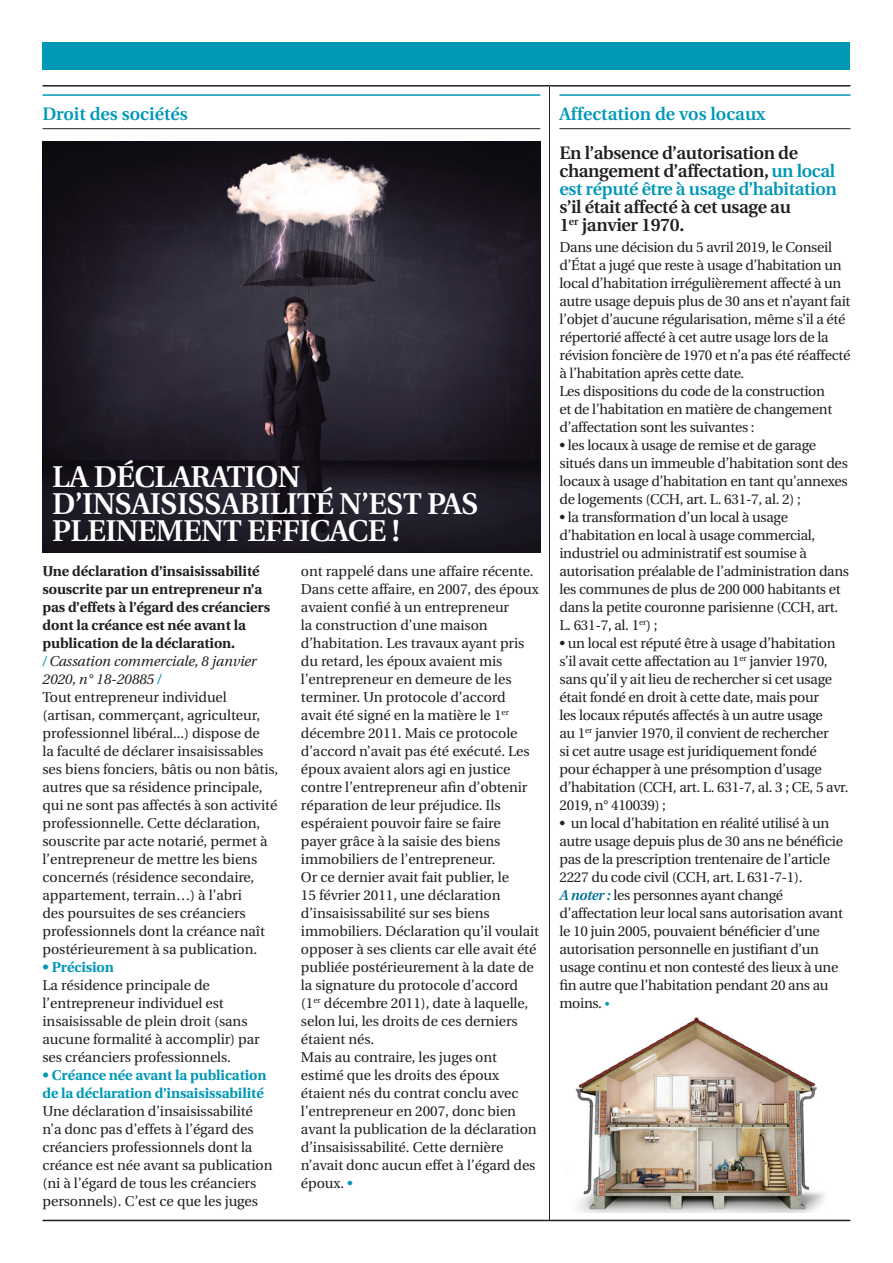
<style>
.page{position:relative;width:893px;height:1263px;background:#fff}
.page>*{position:absolute;margin:0;border:0;box-sizing:border-box;transform-origin:0 0}
.t1{font:600 30px/27px "Utopia";letter-spacing:-.02em;color:#fff}
.t2{font:600 18px/18px "Utopia";letter-spacing:-.02em;color:#231f20}
.t3{font:600 18px "Utopia";color:#0098b7}
.t4{font:14.25px/18px "Utopia";letter-spacing:-.005em;color:#231f20}
.t5{font:700 14.25px/18px "Utopia";letter-spacing:-.005em;color:#0098b7}
.s1{font-weight:700}
.s2{font-style:italic;color:#0098b7}
.s3{font-style:italic}
.s4{color:#0098b7}
.s5{font-weight:600;font-style:italic;color:#007095}
.s6{font-size:12px;color:#0098b7}
</style>
<div class="page">
<hr style="left:43px;top:85px;width:807px;height:2px;background:#231f20">
<div style="left:43px;top:43px;width:807px;height:27px;background:#0098b7"></div>
<hr style="left:43px;top:1220px;width:807px;height:1px;background:#231f20">
<hr style="left:559px;top:94px;width:291px;height:2px;background:#0098b7">
<hr style="left:559px;top:128px;width:291px;height:1px;background:#231f20">
<hr style="left:43px;top:94px;width:497px;height:2px;background:#0098b7">
<hr style="left:43px;top:128px;width:497px;height:1px;background:#231f20">
<hr style="left:549px;top:87px;width:1px;height:1134px;background:#231f20">
<img style="left:43px;top:142px;width:497px;height:411px">
<img style="left:575px;top:1017px;width:250px;height:196px">
<p class="t3" style="left:43px;top:104px;width:147px">Droit des sociétés</p>
<p class="t3" style="left:559px;top:104px;width:207px">Affectation de vos locaux</p>
<h1 class="t1" style="left:52px;top:464px;width:428px">LA DÉCLARATION<br>D’INSAISISSABILITÉ N’EST PAS<br>PLEINEMENT EFFICACE !</h1>
<p class="t4" style="left:43px;top:562px;width:237px"><span class="s1">Une déclaration d’insaisissabilité souscrite par un entrepreneur n’a pas d’effets à l’égard des créanciers dont la créance est née avant la publication de la déclaration.<br></span><span class="s2">/</span> <span class="s3">Cassation commerciale, 8 janvier 2020, n° 18-20885</span> <span class="s2">/<br></span>Tout entrepreneur individuel (artisan, commerçant, agriculteur, professionnel libéral...) dispose de<br>la faculté de déclarer insaisissables ses biens fonciers, bâtis ou non bâtis, autres que sa résidence principale, qui ne sont pas affectés à son activité professionnelle. Cette déclaration, souscrite par acte notarié, permet à l’entrepreneur de mettre les biens concernés (résidence secondaire, appartement, terrain…) à l’abri<br>des poursuites de ses créanciers professionnels dont la créance naît postérieurement à sa publication.</p>
<p class="t5" style="left:43px;top:958px;width:73px">• Précision</p>
<p class="t4" style="left:43px;top:976px;width:219px">La résidence principale de l’entrepreneur individuel est insaisissable de plein droit (sans aucune formalité à accomplir) par ses créanciers professionnels.</p>
<p class="t5" style="left:43px;top:1066px;width:226px">• Créance née avant la publication de la déclaration d’insaisissabilité</p>
<p class="t4" style="left:43px;top:1102px;width:231px">Une déclaration d’insaisissabilité n’a donc pas d’effets à l’égard des créanciers professionnels dont la créance est née avant sa publication (ni à l’égard de tous les créanciers personnels). C’est ce que les juges</p>
<p class="t4" style="left:301px;top:562px;width:240px">ont rappelé dans une affaire récente.<br>Dans cette affaire, en 2007, des époux avaient confié à un entrepreneur<br>la construction d’une maison d’habitation. Les travaux ayant pris du retard, les époux avaient mis l’entrepreneur en demeure de les terminer. Un protocole d’accord avait été signé en la matière le 1<sup>er </sup>décembre 2011. Mais ce protocole d’accord n’avait pas été exécuté. Les époux avaient alors agi en justice contre l’entrepreneur afin d’obtenir réparation de leur préjudice. Ils espéraient pouvoir faire se faire payer grâce à la saisie des biens immobiliers de l’entrepreneur.<br>Or ce dernier avait fait publier, le<br>15 février 2011, une déclaration d’insaisissabilité sur ses biens immobiliers. Déclaration qu’il voulait opposer à ses clients car elle avait été publiée postérieurement à la date de la signature du protocole d’accord (1<sup>er</sup> décembre 2011), date à laquelle, selon lui, les droits de ces derniers étaient nés.<br>Mais au contraire, les juges ont estimé que les droits des époux étaient nés du contrat conclu avec l’entrepreneur en 2007, donc bien avant la publication de la déclaration d’insaisissabilité. Cette dernière n’avait donc aucun effet à l’égard des époux. <span class="s4">•</span></p>
<p class="t2" style="left:559px;top:144px;width:279px">En l’absence d’autorisation de changement d’affectation, <span class="s4">un local est réputé être à usage d’habitation</span></p>
<p class="t2" style="left:559px;top:198px;width:233px">s’il était affecté à cet usage au<br>1<sup>er</sup> janvier 1970.</p>
<p class="t4" style="left:559px;top:238px;width:292px">Dans une décision du 5 avril 2019, le Conseil d’État a jugé que reste à usage d’habitation un local d’habitation irrégulièrement affecté à un autre usage depuis plus de 30 ans et n’ayant fait l’objet d’aucune régularisation, même s’il a été répertorié affecté à cet autre usage lors de la révision foncière de 1970 et n’a pas été réaffecté à l’habitation après cette date.<br>Les dispositions du code de la construction<br>et de l’habitation en matière de changement d’affectation sont les suivantes :</p>
<p class="t4" style="left:559px;top:436px;width:290px">• les locaux à usage de remise et de garage situés dans un immeuble d’habitation sont des locaux à usage d’habitation en tant qu’annexes de logements (CCH, art. L. 631-7, al. 2) ;</p>
<p class="t4" style="left:559px;top:508px;width:291px">• la transformation d’un local à usage d’habitation en local à usage commercial, industriel ou administratif est soumise à autorisation préalable de l’administration dans les communes de plus de 200 000 habitants et dans la petite couronne parisienne (CCH, art.<br>L. 631-7, al. 1<sup>er</sup>) ;</p>
<p class="t4" style="left:559px;top:634px;width:291px">• un local est réputé être à usage d’habitation s’il avait cette affectation au 1<sup>er</sup> janvier 1970, sans qu’il y ait lieu de rechercher si cet usage était fondé en droit à cette date, mais pour<br>les locaux réputés affectés à un autre usage<br>au 1<sup>er</sup> janvier 1970, il convient de rechercher<br>si cet autre usage est juridiquement fondé pour échapper à une présomption d’usage d’habitation (CCH, art. L. 631-7, al. 3 ; CE, 5 avr.<br>2019, n° 410039) ;</p>
<p class="t4" style="left:559px;top:814px;width:285px">• un local d’habitation en réalité utilisé à un autre usage depuis plus de 30 ans ne bénéficie pas de la prescription trentenaire de l’article 2227 du code civil (CCH, art. L 631-7-1).<br><span class="s5">A noter :</span> les personnes ayant changé d’affectation leur local sans autorisation avant le 10 juin 2005, pouvaient bénéficier d’une autorisation personnelle en justifiant d’un usage continu et non contesté des lieux à une fin autre que l’habitation pendant 20 ans au moins. <span class="s6">•</span></p>
</div>
